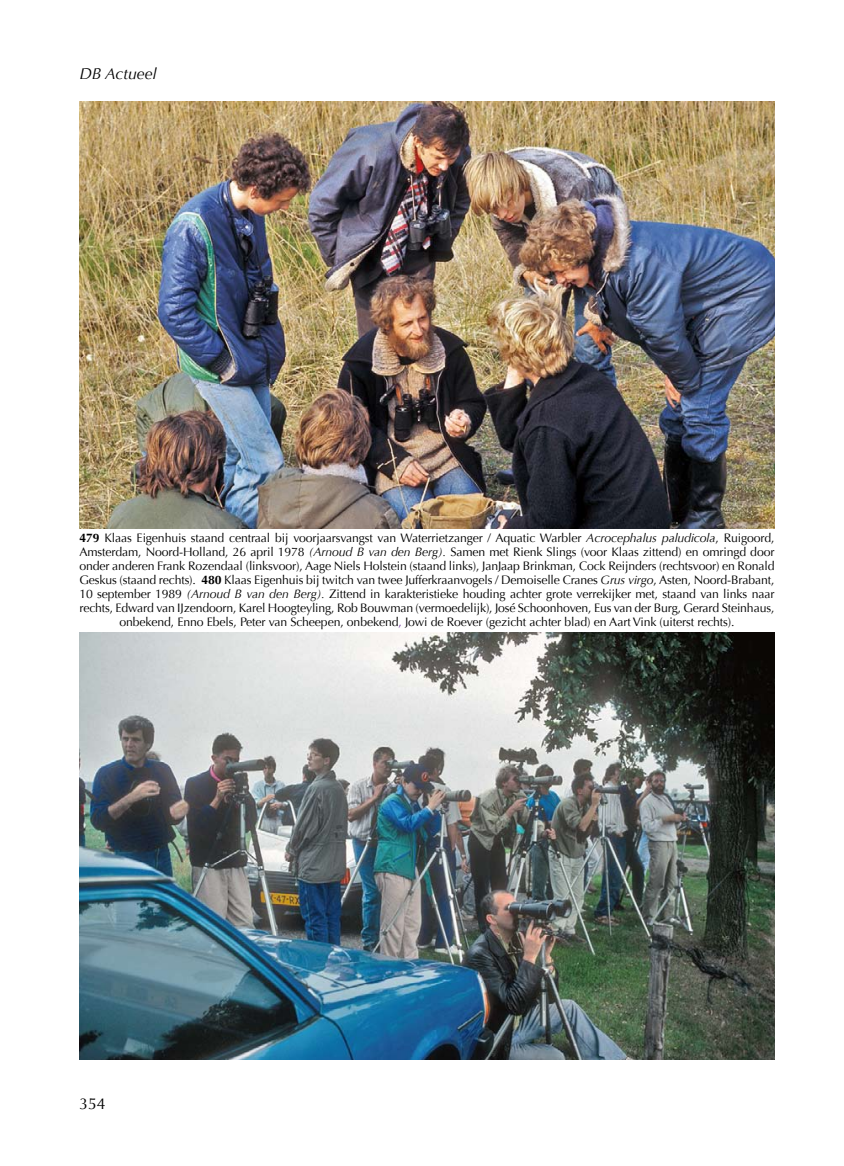
<style>
.page{position:relative;width:844px;height:1166px;background:#fff}
.page>*{position:absolute;margin:0;border:0;box-sizing:border-box;transform-origin:0 0}
.Normaal{font:italic 15.75px "Optima";color:#000}
.t1{font:15.75px "Optima";color:#000}
.Normaal-2{font:12.25px/14px "Optima";letter-spacing:-.01em;color:#000;text-align:center}
.s1{font-weight:700}
.s2{font-style:italic}
.s3{color:#7030a0}
</style>
<div class="page">
<img style="left:79px;top:632px;width:695px;height:427px">
<img style="left:79px;top:102px;width:695px;height:426px">
<p class="Normaal" style="left:79px;top:64px;width:79px">DB Actueel</p>
<p class="Normaal-2" style="left:79px;top:531px;width:696px"><span class="s1">479</span> Klaas Eigenhuis staand centraal bij voorjaarsvangst van Waterrietzanger / Aquatic Warbler <span class="s2">Acrocephalus paludicola</span>, Ruigoord, Amsterdam, Noord-Holland, 26 april 1978 <span class="s2">(Arnoud B van den Berg).</span> Samen met Rienk Slings (voor Klaas zittend) en omringd door onder anderen Frank Rozendaal (linksvoor), Aage Niels Holstein (staand links), JanJaap Brinkman, Cock Reijnders (rechtsvoor) en Ronald Geskus (staand rechts). <span class="s1">480</span> Klaas Eigenhuis bij twitch van twee Jufferkraanvogels / Demoiselle Cranes <span class="s2">Grus virgo</span>, Asten, Noord-Brabant, 10 september 1989 <span class="s2">(Arnoud B van den Berg).</span> Zittend in karakteristieke houding achter grote verrekijker met, staand van links naar rechts, Edward van IJzendoorn, Karel Hoogteyling, Rob Bouwman (vermoedelijk), José Schoonhoven, Eus van der Burg, Gerard Steinhaus, onbekend, Enno Ebels, Peter van Scheepen, onbekend<span class="s3">,</span> Jowi de Roever (gezicht achter blad) en Aart Vink (uiterst rechts).</p>
<p class="t1" style="left:79px;top:1094px;width:28px">354</p>
</div>
